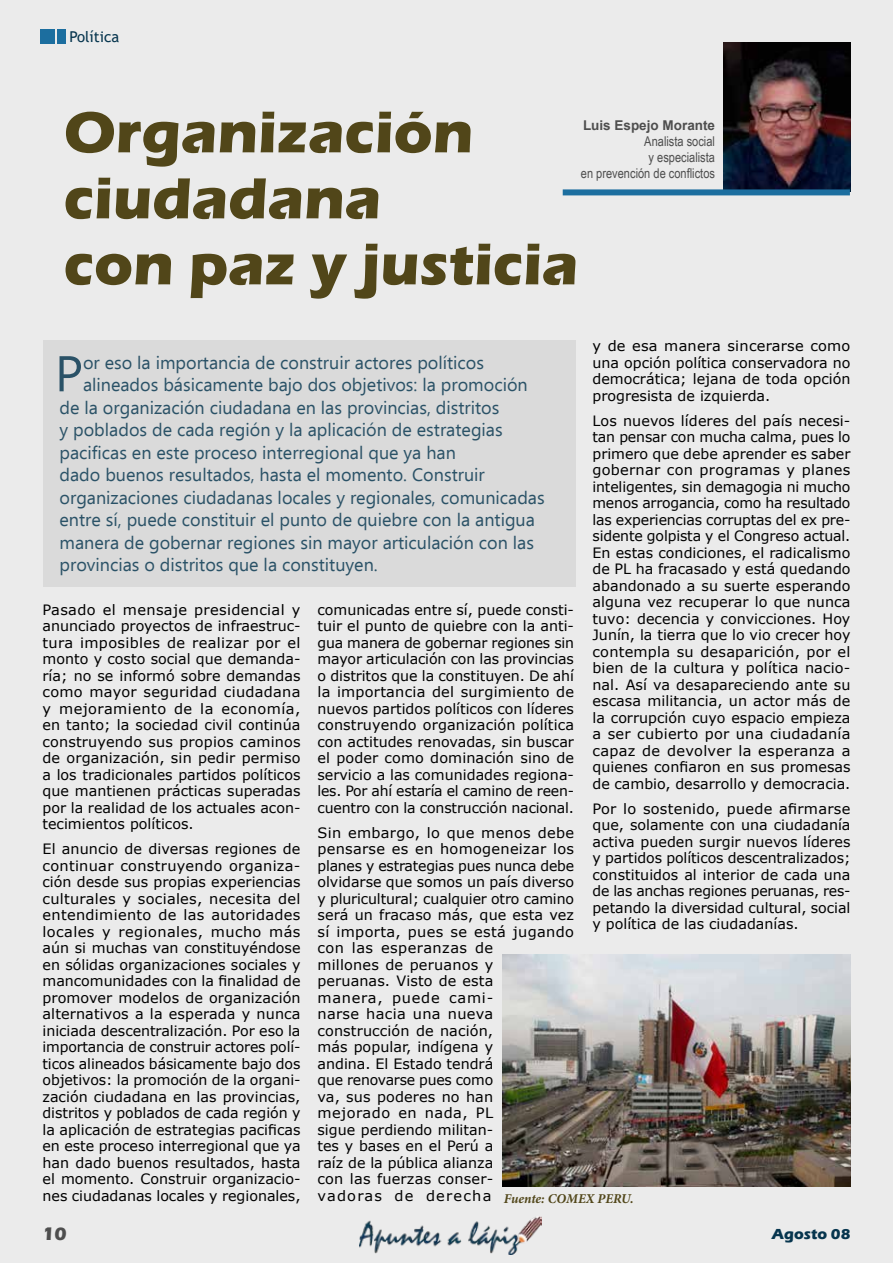
<style>
.page{position:relative;width:893px;height:1263px;background:#ebebeb}
.page>*{position:absolute;margin:0;border:0;box-sizing:border-box;transform-origin:0 0}
.t1{font:700 60px/66px "Eras ITC";color:#514619}
.t2{font:50.1px "Ebrima";color:#06354e}
.t3{font:700 18.75px "Eras ITC";color:#4e4e4e}
.t4{font:18px "Ebrima";color:#06354e}
.t5{font:700 15px "Eras ITC";color:#06354e}
.t6{font:15px "Trebuchet MS";color:#06354e}
.t7{font:14.25px/16.5px "Verdana";color:#000;text-align:justify}
.t8{font:13.5px/16.2px "Arial Narrow";color:#4e4e4e;text-align:right}
.t9{font:700 13.5px "Arial";color:#4e4e4e}
.t10{font:italic 700 13.5px "Minion Pro";letter-spacing:-.005em;color:#514619}
</style>
<div class="page">
<img style="left:359px;top:1216px;width:182px;height:38px">
<img style="left:723px;top:43px;width:128px;height:148px">
<div style="left:43px;top:340px;width:532px;height:247px;background:#d7d7d7"></div>
<div style="left:40px;top:29px;width:15px;height:15px;background:#1c6e9f"></div>
<div style="left:57px;top:29px;width:9px;height:15px;background:#1c6e9f"></div>
<div style="left:563px;top:189px;width:287px;height:6px;background:#1c6e9f"></div>
<img style="left:502px;top:955px;width:348px;height:232px">
<p class="t6" style="left:69px;top:27px;width:51px">Política</p>
<h1 class="t1" style="left:64px;top:100px;width:516px">Organización ciudadana<br>con paz y justicia</h1>
<p class="t9" style="left:583px;top:115px;width:134px">Luis Espejo Morante</p>
<p class="t8" style="left:581px;top:132px;width:136px">Analista social<br>y especialista<br>en prevención de conflictos</p>
<p class="t7" style="left:592px;top:337px;width:260px">y de esa manera sincerarse como una opción política conservadora no democrática; lejana de toda opción progresista de izquierda.</p>
<p class="t7" style="left:592px;top:412px;width:260px">Los nuevos líderes del país necesi&shy;tan pensar con mucha calma, pues lo primero que debe aprender es saber gobernar con programas y planes inteligentes, sin demagogia ni mucho menos arrogancia, como ha resultado las experiencias corruptas del ex pre&shy;sidente golpista y el Congreso actual.<br>En estas condiciones, el radicalismo de PL ha fracasado y está quedando abandonado a su suerte esperando alguna vez recuperar lo que nunca tuvo: decencia y convicciones. Hoy Junín, la tierra que lo vio crecer hoy contempla su desaparición, por el bien de la cultura y política nacio&shy;nal. Así va desapareciendo ante su escasa militancia, un actor más de la corrupción cuyo espacio empieza a ser cubierto por una ciudadanía capaz de devolver la esperanza a quienes confiaron en sus promesas de cambio, desarrollo y democracia.</p>
<p class="t7" style="left:592px;top:800px;width:260px">Por lo sostenido, puede afirmarse que, solamente con una ciudadanía activa pueden surgir nuevos líderes y partidos políticos descentralizados; constituidos al interior de cada una de las anchas regiones peruanas, res&shy;petando la diversidad cultural, social y política de las ciudadanías.</p>
<h2 class="t2" style="left:55px;top:336px;width:30px">P</h2>
<p class="t4" style="left:83px;top:349px;width:403px">or eso la importancia de construir actores políticos</p>
<p class="t4" style="left:83px;top:372px;width:446px">alineados básicamente bajo dos objetivos: la promoción</p>
<p class="t4" style="left:60px;top:394px;width:441px">de la organización ciudadana en las provincias, distritos</p>
<p class="t4" style="left:60px;top:417px;width:445px">y poblados de cada región y la aplicación de estrategias</p>
<p class="t4" style="left:60px;top:439px;width:398px">pacificas en este proceso interregional que ya han</p>
<p class="t4" style="left:60px;top:462px;width:427px">dado buenos resultados, hasta el momento. Construir</p>
<p class="t4" style="left:60px;top:484px;width:487px">organizaciones ciudadanas locales y regionales, comunicadas</p>
<p class="t4" style="left:60px;top:507px;width:477px">entre sí, puede constituir el punto de quiebre con la antigua</p>
<p class="t4" style="left:60px;top:529px;width:476px">manera de gobernar regiones sin mayor articulación con las</p>
<p class="t4" style="left:60px;top:552px;width:320px">provincias o distritos que la constituyen.</p>
<p class="t7" style="left:317px;top:601px;width:258px">comunicadas entre sí, puede consti&shy;tuir el punto de quiebre con la anti&shy;gua manera de gobernar regiones sin mayor articulación con las provincias o distritos que la constituyen. De ahí la importancia del surgimiento de nuevos partidos políticos con líderes construyendo organización política con actitudes renovadas, sin buscar el poder como dominación sino de servicio a las comunidades regiona&shy;les. Por ahí estaría el camino de reen&shy;cuentro con la construcción nacional.</p>
<p class="t7" style="left:317px;top:824px;width:258px;text-align:left">Sin embargo, lo que menos debe pensarse es en homogeneizar los planes y estrategias pues nunca debe olvidarse que somos un país diverso y pluricultural; cualquier otro camino será un fracaso más, que esta vez sí importa, pues se está jugando con las esperanzas de<br>millones de peruanos y<br>peruanas. Visto de esta<br>manera, puede cami-<br>narse hacia una nueva construcción de nación,<br>más popular, indígena y<br>andina. El Estado tendrá<br>que renovarse pues como<br>va, sus poderes no han<br>mejorado en nada, PL<br>sigue perdiendo militan-<br>tes y bases en el Perú a<br>raíz de la pública alianza<br>con las fuerzas conser-<br>vadoras de derecha</p>
<p class="t7" style="left:43px;top:601px;width:260px">Pasado el mensaje presidencial y anunciado proyectos de infraestruc&shy;tura imposibles de realizar por el monto y costo social que demanda&shy;ría; no se informó sobre demandas como mayor seguridad ciudadana y mejoramiento de la economía, en tanto; la sociedad civil continúa construyendo sus propios caminos de organización, sin pedir permiso a los tradicionales partidos políticos que mantienen prácticas superadas por la realidad de los actuales acon&shy;tecimientos políticos.</p>
<p class="t7" style="left:43px;top:841px;width:260px">El anuncio de diversas regiones de continuar construyendo organiza&shy;ción desde sus propias experiencias culturales y sociales, necesita del entendimiento de las autoridades locales y regionales, mucho más aún si muchas van constituyéndose en sólidas organizaciones sociales y mancomunidades con la finalidad de promover modelos de organización alternativos a la esperada y nunca iniciada descentralización. Por eso la importancia de construir actores polí&shy;ticos alineados básicamente bajo dos objetivos: la promoción de la organi&shy;zación ciudadana en las provincias, distritos y poblados de cada región y la aplicación de estrategias pacificas en este proceso interregional que ya han dado buenos resultados, hasta el momento. Construir organizacio&shy;nes ciudadanas locales y regionales,</p>
<p class="t10" style="left:504px;top:1189px;width:131px">Fuente: COMEX PERU.</p>
<h3 class="t3" style="left:42px;top:1223px;width:26px">10</h3>
<p class="t5" style="left:772px;top:1226px;width:80px">Agosto 08</p>
</div>
